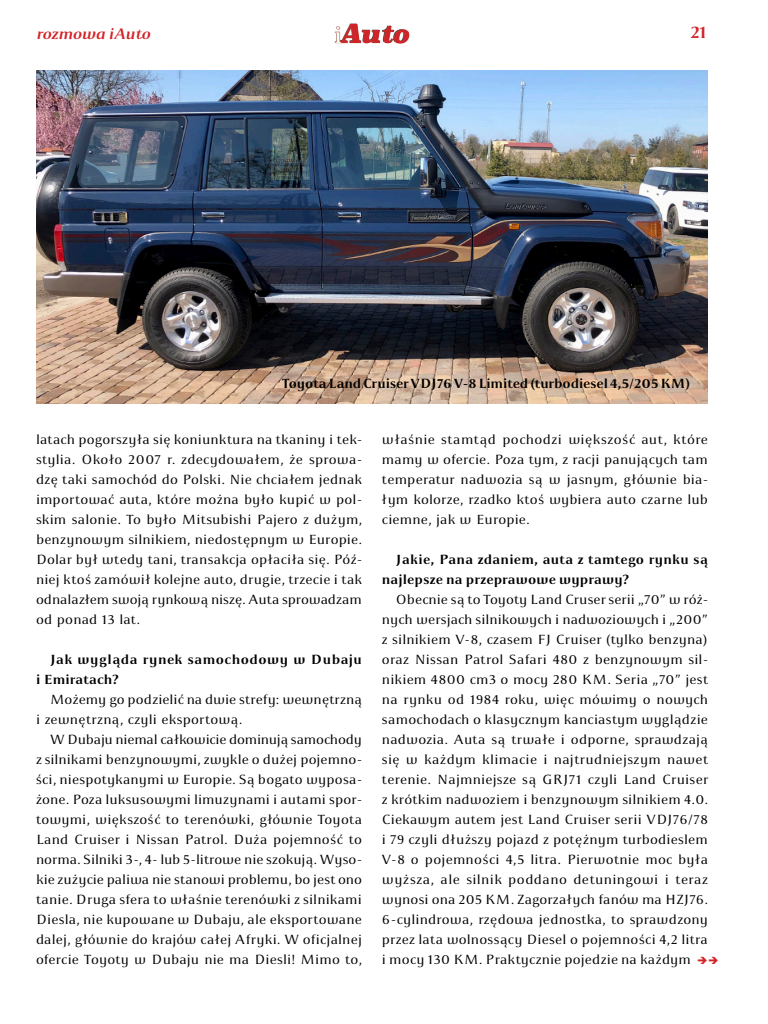
<style>
.page{position:relative;width:768px;height:1024px;background:#fff}
.page>*{position:absolute;margin:0;border:0;box-sizing:border-box;transform-origin:0 0}
.t1{font:700 18px "Apolonia";color:#d22328}
.t2{font:italic 700 16px "Apolonia";color:#d22328}
.Tekst{font:14px/20px "Apolonia";letter-spacing:.01em;color:#000;text-align:justify}
.Tekst-2{font:700 14px/20px "Apolonia";letter-spacing:.025em;color:#000}
.Podpis_fotografii{font:700 14px "Apolonia";letter-spacing:.005em;color:#000}
</style>
<div class="page">
<img style="left:335px;top:24px;width:74px;height:20px">
<img style="left:36px;top:70px;width:672px;height:334px">
<p class="t2" style="left:36px;top:24px;width:116px">rozmowa iAuto</p>
<p class="t1" style="left:691px;top:22px;width:18px">21</p>
<p class="Podpis_fotografii" style="left:282px;top:375px;width:410px">Toyota Land Cruiser VDJ76 V-8 Limited (turbodiesel 4,5/205 KM)</p>
<p class="Tekst" style="left:36px;top:430px;width:328px">latach pogorszyła się koniunktura na tkaniny i tek&shy;stylia. Około 2007 r. zdecydowałem, że sprowa&shy;dzę taki samochód do Polski. Nie chciałem jednak importować auta, które można było kupić w pol&shy;skim salonie. To było Mitsubishi Pajero z dużym, benzynowym silnikiem, niedostępnym w Europie.<br>Dolar był wtedy tani, transakcja opłaciła się. Póź&shy;niej ktoś zamówił kolejne auto, drugie, trzecie i tak odnalazłem swoją rynkową niszę. Auta sprowadzam od ponad 13 lat.</p>
<p class="Tekst-2" style="left:36px;top:650px;width:328px;text-indent:14px">Jak wygląda rynek samochodowy w Dubaju i Emiratach?</p>
<p class="Tekst" style="left:36px;top:690px;width:327px;text-indent:14px">Możemy go podzielić na dwie strefy: wewnętrzną i zewnętrzną, czyli eksportową.</p>
<p class="Tekst" style="left:36px;top:730px;width:328px;text-indent:14px">W Dubaju niemal całkowicie dominują samochody z silnikami benzynowymi, zwykle o dużej pojemno&shy;ści, niespotykanymi w Europie. Są bogato wyposa&shy;żone. Poza luksusowymi limuzynami i autami spor&shy;towymi, większość to terenówki, głównie Toyota Land Cruiser i Nissan Patrol. Duża pojemność to norma. Silniki 3-, 4- lub 5-litrowe nie szokują. Wyso&shy;kie zużycie paliwa nie stanowi problemu, bo jest ono tanie. Druga sfera to właśnie terenówki z silnikami Diesla, nie kupowane w Dubaju, ale eksportowane dalej, głównie do krajów całej Afryki. W oficjalnej ofercie Toyoty w Dubaju nie ma Diesli! Mimo to,</p>
<p class="Tekst" style="left:382px;top:430px;width:328px">właśnie stamtąd pochodzi większość aut, które mamy w ofercie. Poza tym, z racji panujących tam temperatur nadwozia są w jasnym, głównie bia&shy;łym kolorze, rzadko ktoś wybiera auto czarne lub ciemne, jak w Europie.</p>
<p class="Tekst-2" style="left:382px;top:550px;width:327px;text-indent:14px">Jakie, Pana zdaniem, auta z tamtego rynku są najlepsze na przeprawowe wyprawy?</p>
<p class="Tekst" style="left:382px;top:590px;width:328px;text-indent:14px">Obecnie są to Toyoty Land Cruser serii „70” w róż&shy;nych wersjach silnikowych i nadwoziowych i „200” z silnikiem V-8, czasem FJ Cruiser (tylko benzyna) oraz Nissan Patrol Safari 480 z benzynowym sil&shy;nikiem 4800 cm3 o mocy 280 KM. Seria „70” jest na rynku od 1984 roku, więc mówimy o nowych samochodach o klasycznym kanciastym wyglądzie nadwozia. Auta są trwałe i odporne, sprawdzają się w każdym klimacie i najtrudniejszym nawet terenie. Najmniejsze są GRJ71 czyli Land Cruiser z krótkim nadwoziem i benzynowym silnikiem 4.0.<br>Ciekawym autem jest Land Cruiser serii VDJ76/78 i 79 czyli dłuższy pojazd z potężnym turbodieslem V-8 o pojemności 4,5 litra. Pierwotnie moc była wyższa, ale silnik poddano detuningowi i teraz wynosi ona 205 KM. Zagorzałych fanów ma HZJ76.<br>6-cylindrowa, rzędowa jednostka, to sprawdzony przez lata wolnossący Diesel o pojemności 4,2 litra i mocy 130 KM. Praktycznie pojedzie na każdym</p>
</div>
